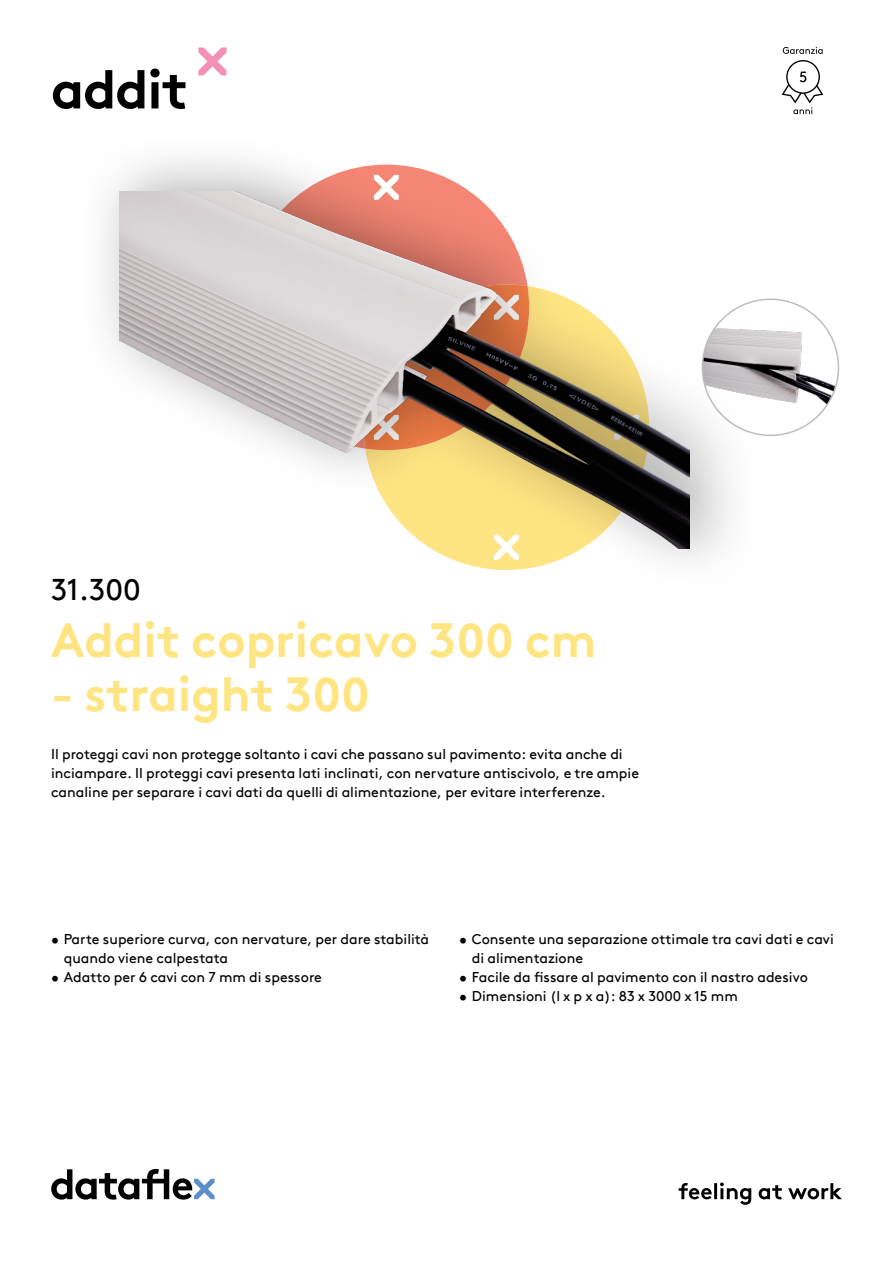
<style>
.page{position:relative;width:893px;height:1263px;background:#fff}
.page>*{position:absolute;margin:0;border:0;box-sizing:border-box;transform-origin:0 0}
.hoofdstuk{font:700 54px "Brown Pro TT";letter-spacing:-.02em;color:#000}
.productnaam{font:700 48px "Brown Pro TT";color:#ffe582}
.productnummer{font:30px "Brown Pro TT";color:#000}
.omschrijving{font:14.25px/19.2px "Brown Pro TT";color:#000}
</style>
<div class="page">
<svg style="left:51px;top:1169px;width:164px;height:30px"></svg>
<svg style="left:679px;top:1182px;width:163px;height:23px"></svg>
<svg style="left:198px;top:47px;width:28px;height:28px"></svg>
<img style="left:761px;top:324px;width:77px;height:86px">
<div style="left:77px;top:132px;width:684px;height:467px;background:#000;opacity:.35"></div>
<img style="left:120px;top:191px;width:570px;height:357px">
<svg style="left:783px;top:47px;width:40px;height:7px"></svg>
<svg style="left:782px;top:60px;width:41px;height:54px"></svg>
<p class="hoofdstuk" style="left:51px;top:46px;width:139px">addit</p>
<p class="productnummer" style="left:51px;top:566px;width:91px">31.300</p>
<p class="productnaam" style="left:51px;top:601px;width:547px">Addit copricavo 300 cm</p>
<p class="productnaam" style="left:51px;top:655px;width:321px">- straight 300</p>
<p class="omschrijving" style="left:51px;top:743px;width:590px">Il proteggi cavi non protegge soltanto i cavi che passano sul pavimento: evita anche di inciampare. Il proteggi cavi presenta lati inclinati, con nervature antiscivolo, e tre ampie canaline per separare i cavi dati da quelli di alimentazione, per evitare interferenze.</p>
<p class="omschrijving" style="left:64px;top:928px;width:367px;text-indent:-13px">• Parte superiore curva, con nervature, per dare stabilità quando viene calpestata</p>
<p class="omschrijving" style="left:51px;top:966px;width:272px">• Adatto per 6 cavi con 7 mm di spessore</p>
<p class="omschrijving" style="left:472px;top:928px;width:363px;text-indent:-13px">• Consente una separazione ottimale tra cavi dati e cavi di alimentazione</p>
<p class="omschrijving" style="left:459px;top:966px;width:350px">• Facile da fissare al pavimento con il nastro adesivo</p>
<p class="omschrijving" style="left:459px;top:986px;width:280px">• Dimensioni (l x p x a): 83 x 3000 x 15 mm</p>
</div>
